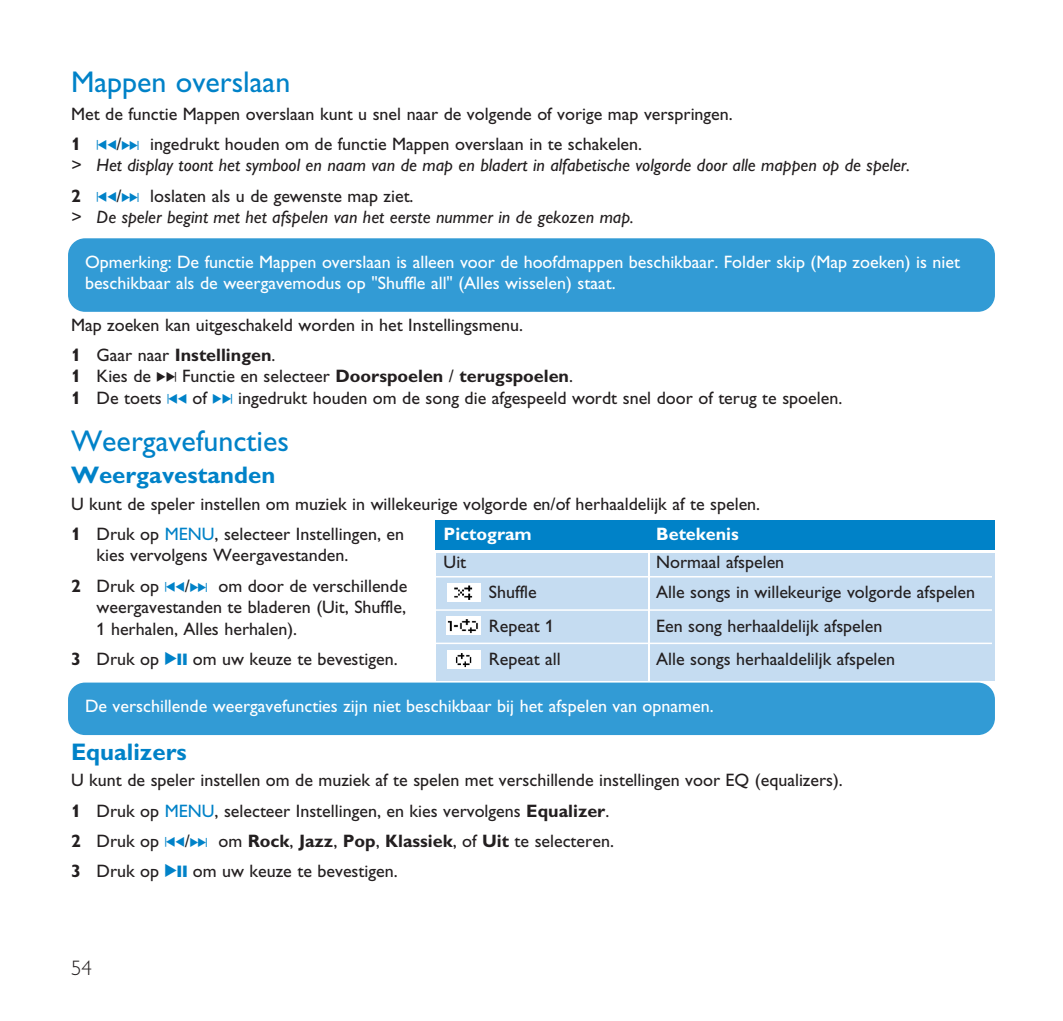
<style>
.page{position:relative;width:1063px;height:1021px;background:#fff}
.page>*{position:absolute;margin:0;border:0;box-sizing:border-box;transform-origin:0 0}
.t1{font:30px "Gill Alt One";color:#0082c8}
.t2{font:700 24px "Gill Alt One";color:#0082c8}
.t3{font:300 21px "Gill Alt One";color:#231f20}
.t4{font:18px/30px "Gill Alt One";color:#231f20}
.t5{font:18px/21.6px "Gill Alt One";color:#fff}
.t6{font:italic 18px/30px "Gill Alt One";color:#231f20}
.t7{font:700 18px "Gill Alt One";color:#fff}
.s1{font-weight:700}
.s2{font-family:"Audio Four 4";color:#0082c8}
.s3{font-weight:700;font-style:normal}
.s4{font-family:"Audio Four 4";font-style:normal;color:#0082c8}
.s5{font-style:normal}
.s6{font-family:"Audio Four 4"}
.s7{color:#0082c8}
</style>
<div class="page">
<div style="left:436px;top:553px;width:212px;height:127px;background:#c5dcf1"></div>
<div style="left:650px;top:553px;width:345px;height:127px;background:#c5dcf1"></div>
<div style="left:436px;top:520px;width:559px;height:29px;background:#0082c8"></div>
<hr style="left:435px;top:576px;width:557px;height:1px;background:#fff">
<hr style="left:435px;top:609px;width:557px;height:2px;background:#fff">
<hr style="left:435px;top:642px;width:557px;height:2px;background:#fff">
<div style="left:447px;top:650px;width:33px;height:18px;background:#fff"></div>
<img style="left:455px;top:653px;width:17px;height:15px">
<img style="left:447px;top:616px;width:34px;height:18px">
<div style="left:447px;top:583px;width:33px;height:18px;background:#fff"></div>
<img style="left:454px;top:585px;width:19px;height:15px">
<div style="left:68px;top:682px;width:927px;height:53px;background:#329bd5;border-radius:17px"></div>
<div style="left:68px;top:238px;width:927px;height:74px;background:#329bd5;border-radius:17px"></div>
<h1 class="t1" style="left:71px;top:71px;width:221px">Mappen overslaan</h1>
<p class="t4" style="left:71px;top:101px;width:663px">Met de functie Mappen overslaan kunt u snel naar de volgende of vorige map verspringen.<br><span class="s1">1</span> <span class="s2">J(</span>/<span class="s2">§</span> ingedrukt houden om de functie Mappen overslaan in te schakelen.</p>
<p class="t6" style="left:71px;top:152px;width:841px">&gt; Het display toont het symbool en naam van de map en bladert in alfabetische volgorde door alle mappen op de speler.<br><span class="s3">2</span> <span class="s4">J(</span><span class="s5">/</span><span class="s4">§</span> <span class="s5">loslaten als u de gewenste map ziet.</span></p>
<p class="t6" style="left:71px;top:204px;width:564px">&gt; De speler begint met het afspelen van het eerste nummer in de gekozen map.</p>
<p class="t5" style="left:85px;top:253px;width:877px">Opmerking: De functie Mappen overslaan is alleen voor de hoofdmappen beschikbaar. Folder skip (Map zoeken) is niet beschikbaar als de weergavemodus op "Shuffle all" (Alles wisselen) staat.</p>
<p class="t4" style="left:71px;top:311px;width:454px">Map zoeken kan uitgeschakeld worden in het Instellingsmenu.<br><span class="s1">1</span> Gaar naar <span class="s1">Instellingen</span>.</p>
<p class="t4" style="left:71px;top:367px;width:773px;line-height:21.6px"><span class="s1">1</span> Kies de <span class="s6">)K</span> Functie en selecteer <span class="s1">Doorspoelen</span> / <span class="s1">terugspoelen</span>.<br><span class="s1">1</span> De toets <span class="s2">J(</span> of <span class="s2">)K</span> ingedrukt houden om de song die afgespeeld wordt snel door of terug te spoelen.</p>
<h1 class="t1" style="left:71px;top:430px;width:220px">Weergavefuncties</h1>
<h2 class="t2" style="left:71px;top:467px;width:206px">Weergavestanden</h2>
<p class="t4" style="left:71px;top:490px;width:691px">U kunt de speler instellen om muziek in willekeurige volgorde en/of herhaaldelijk af te spelen.<br><span class="s1">1</span> Druk op <span class="s7">MENU</span>, selecteer Instellingen, en</p>
<p class="t4" style="left:71px;top:542px;width:338px;text-indent:26px">kies vervolgens Weergavestanden.<br><span class="s1">2</span> Druk op <span class="s2">J(</span>/<span class="s2">§</span> om door de verschillende</p>
<p class="t4" style="left:97px;top:598px;width:311px;line-height:21.6px">weergavestanden te bladeren (Uit, Shuffle,<br>1 herhalen, Alles herhalen).</p>
<p class="t4" style="left:71px;top:646px;width:328px"><span class="s1">3</span> Druk op <span class="s2">2;</span> om uw keuze te bevestigen.</p>
<p class="t5" style="left:85px;top:697px;width:630px">De verschillende weergavefuncties zijn niet beschikbaar bij het afspelen van opnamen.</p>
<p class="t7" style="left:444px;top:528px;width:90px">Pictogram</p>
<p class="t7" style="left:656px;top:528px;width:84px">Betekenis</p>
<p class="t4" style="left:444px;top:549px;width:24px">Uit</p>
<p class="t4" style="left:656px;top:549px;width:130px">Normaal afspelen</p>
<p class="t4" style="left:489px;top:579px;width:49px">Shuffle</p>
<p class="t4" style="left:656px;top:579px;width:321px">Alle songs in willekeurige volgorde afspelen</p>
<p class="t4" style="left:489px;top:612px;width:67px">Repeat 1</p>
<p class="t4" style="left:656px;top:612px;width:228px">Een song herhaaldelijk afspelen</p>
<p class="t4" style="left:489px;top:646px;width:73px">Repeat all</p>
<p class="t4" style="left:656px;top:646px;width:241px">Alle songs herhaaldeliljk afspelen</p>
<h2 class="t2" style="left:71px;top:743px;width:117px">Equalizers</h2>
<p class="t4" style="left:71px;top:767px;width:773px">U kunt de speler instellen om de muziek af te spelen met verschillende instellingen voor EQ (equalizers).<br><span class="s1">1</span> Druk op <span class="s7">MENU</span>, selecteer Instellingen, en kies vervolgens <span class="s1">Equalizer</span>.<br><span class="s1">2</span> Druk op <span class="s2">J(</span>/<span class="s2">§</span> om <span class="s1">Rock</span>, <span class="s1">Jazz</span>, <span class="s1">Pop</span>, <span class="s1">Klassiek</span>, of <span class="s1">Uit</span> te selecteren.<br><span class="s1">3</span> Druk op <span class="s2">2;</span> om uw keuze te bevestigen.</p>
<p class="t3" style="left:71px;top:960px;width:22px">54</p>
</div>
